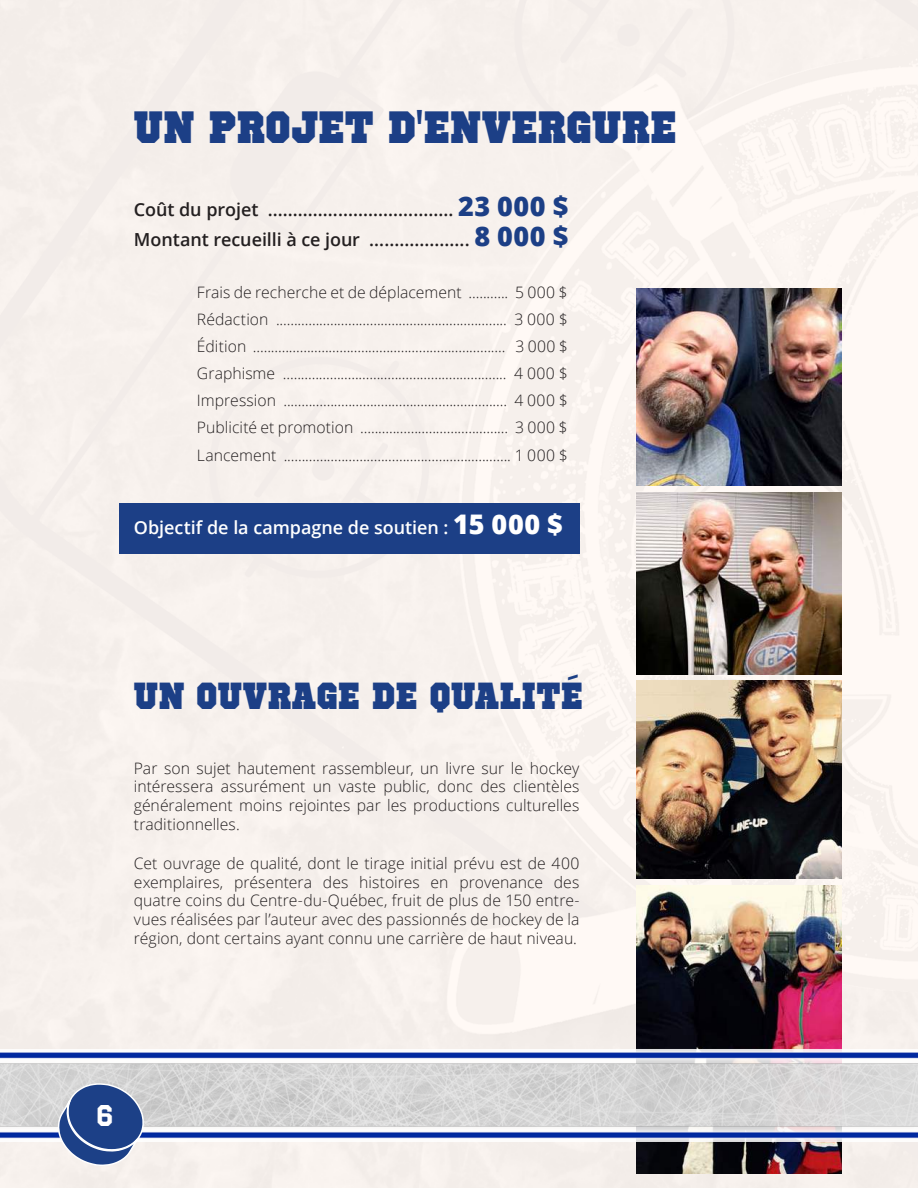
<style>
.page{position:relative;width:918px;height:1188px;background:#f7f1ed}
.page>*{position:absolute;margin:0;border:0;box-sizing:border-box;transform-origin:0 0}
.t1{font:45px "Octin Sports Bl";letter-spacing:.005em;color:#1c3f86}
.t2{font:37.5px "Octin Sports Bl";letter-spacing:.005em;color:#1c3f86}
.t3{font:700 30px "Octin College Rg";color:#fff}
.t4{font:600 18px/30px "Open Sans";letter-spacing:-.005em;color:#231f20}
.t5{font:600 18px "Open Sans";color:#fff}
.t6{font:300 15.75px/18.8px "Open Sans";letter-spacing:.005em;color:#231f20;text-align:justify}
.s1{font-weight:800;font-size:27px;color:#1c3f86}
.s2{font-weight:800;font-size:27px}
</style>
<div class="page">
<div style="left:119px;top:503px;width:461px;height:51px;background:#1c3f86"></div>
<img style="left:637px;top:680px;width:204px;height:199px">
<img style="left:637px;top:886px;width:204px;height:288px">
<img style="left:637px;top:492px;width:204px;height:182px">
<img style="left:0;top:1049px;width:918px;height:92px">
<svg style="left:57px;top:1082px;width:89px;height:85px;background:#657ca9"></svg>
<img style="left:637px;top:289px;width:204px;height:197px">
<h1 class="t1" style="left:134px;top:101px;width:544px">UN PROJET D'ENVERGURE</h1>
<p class="t4" style="left:134px;top:194px;width:436px">Coût du projet ..................................... <span class="s1">23 000 $<br></span>Montant recueilli à ce jour .................... <span class="s1">8 000 $</span></p>
<p class="t6" style="left:197px;top:278px;width:372px;line-height:27px">Frais de recherche et de déplacement ........... 5 000 $ Rédaction ................................................................ 3 000 $ Édition ...................................................................... 3 000 $ Graphisme .............................................................. 4 000 $ Impression .............................................................. 4 000 $ Publicité et promotion ......................................... 3 000 $</p>
<p class="t6" style="left:197px;top:446px;width:372px">Lancement ............................................................... 1 000 $</p>
<p class="t5" style="left:134px;top:515px;width:431px">Objectif de la campagne de soutien : <span class="s2">15 000 $</span></p>
<h2 class="t2" style="left:134px;top:675px;width:450px">Un OUVRAGE DE QUALITÉ</h2>
<p class="t6" style="left:134px;top:758px;width:447px">Par son sujet hautement rassembleur, un livre sur le hockey intéressera assurément un vaste public, donc des clientèles généralement moins rejointes par les productions culturelles traditionnelles.</p>
<p class="t6" style="left:134px;top:853px;width:447px">Cet ouvrage de qualité, dont le tirage initial prévu est de 400 exemplaires, présentera des histoires en provenance des quatre coins du Centre-du-Québec, fruit de plus de 150 entre&shy;vues réalisées par l’auteur avec des passionnés de hockey de la région, dont certains ayant connu une carrière de haut niveau.</p>
<h3 class="t3" style="left:97px;top:1099px;width:18px">6</h3>
</div>
